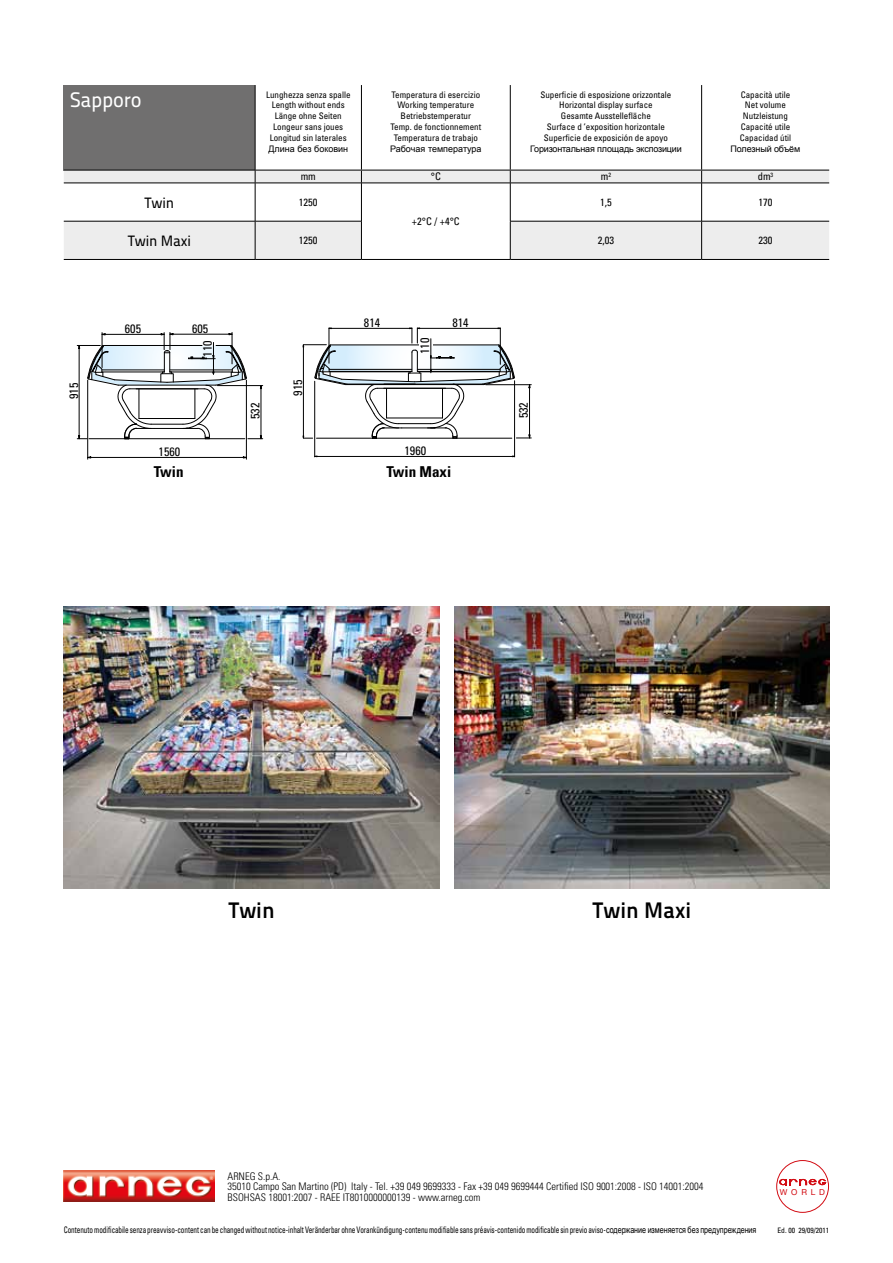
<style>
.page{position:relative;width:893px;height:1263px;background:#fff}
.page>*{position:absolute;margin:0;border:0;box-sizing:border-box;transform-origin:0 0}
.t1{font:22.5px "Titillium Maps 26 L 750 wt";color:#000}
.t2{font:21px "Titillium Maps 26 L 500 wt";letter-spacing:-.01em;color:#fff}
.t3{font:15px "Titillium Maps 26 L 500 wt";letter-spacing:-.01em;color:#000}
.t4{font:700 condensed 15px "Univers LT Std";color:#000}
.t5{font:condensed 12.3px "Univers LT Std";color:#000}
.t6{font:condensed 12.15px "Univers LT Std";color:#000}
.t7{font:300 condensed 10.5px/10.5px "Univers LT Std";color:#000}
.t8{font:condensed 10.5px "Univers LT Std";color:#000}
.t9{font:condensed 9px/10.8px "Univers LT Std";color:#000;text-align:center}
.t10{font:condensed 9px "Univers LT Std";color:#000;scale:.8 1}
.t11{font:9px "Arial";letter-spacing:-.01em;color:#000}
.t12{font:8.25px "Helvetica Neue LT Pro";letter-spacing:.46em;color:#d20a11}
.t13{font:condensed 7.5px "Univers LT Std";color:#000}
.s1{font-family:"Arial";font-stretch:normal}
</style>
<div class="page">
<div style="left:64px;top:85px;width:191px;height:85px;background:#706f6f"></div>
<hr style="left:510px;top:85px;width:1px;height:85px;background:#000">
<hr style="left:701px;top:85px;width:1px;height:85px;background:#000">
<svg style="left:64px;top:170px;width:765px;height:89px"></svg>
<hr style="left:255px;top:85px;width:1px;height:85px;background:#000">
<hr style="left:361px;top:85px;width:1px;height:85px;background:#000">
<hr style="left:361px;top:183px;width:1px;height:38px;background:#000">
<hr style="left:361px;top:221px;width:1px;height:38px;background:#000">
<hr style="left:64px;top:183px;width:191px;height:1px;background:#000">
<hr style="left:64px;top:221px;width:191px;height:1px;background:#000">
<hr style="left:64px;top:259px;width:191px;height:1px;background:#000">
<hr style="left:361px;top:183px;width:149px;height:1px;background:#000">
<hr style="left:361px;top:259px;width:149px;height:1px;background:#000">
<hr style="left:255px;top:183px;width:106px;height:1px;background:#000">
<hr style="left:255px;top:221px;width:106px;height:1px;background:#000">
<hr style="left:255px;top:259px;width:106px;height:1px;background:#000">
<hr style="left:510px;top:183px;width:192px;height:1px;background:#000">
<hr style="left:702px;top:183px;width:127px;height:1px;background:#000">
<hr style="left:510px;top:221px;width:192px;height:1px;background:#000">
<hr style="left:702px;top:221px;width:127px;height:1px;background:#000">
<hr style="left:510px;top:259px;width:192px;height:1px;background:#000">
<hr style="left:702px;top:259px;width:127px;height:1px;background:#000">
<hr style="left:88px;top:457px;width:158px;height:1px;background:#000">
<hr style="left:87px;top:380px;width:1px;height:79px;background:#000">
<hr style="left:246px;top:380px;width:1px;height:79px;background:#000">
<svg style="left:77px;top:332px;width:186px;height:109px"></svg>
<hr style="left:314px;top:381px;width:1px;height:76px;background:#000">
<hr style="left:514px;top:381px;width:1px;height:76px;background:#000">
<hr style="left:315px;top:456px;width:200px;height:1px;background:#000">
<svg style="left:303px;top:328px;width:228px;height:113px"></svg>
<img style="left:64px;top:606px;width:375px;height:282px">
<img style="left:454px;top:606px;width:376px;height:282px">
<img style="left:64px;top:1171px;width:150px;height:30px">
<svg style="left:776px;top:1160px;width:53px;height:53px"></svg>
<h2 class="t2" style="left:70px;top:84px;width:73px">Sapporo</h2>
<p class="t9" style="left:266px;top:89px;width:86px">Lunghezza senza spalle<br>Length without ends<br>Länge ohne Seiten<br>Longeur sans joues<br>Longitud sin laterales</p>
<p class="t11" style="left:268px;top:143px;width:81px">Длина без боковин</p>
<p class="t9" style="left:390px;top:89px;width:92px">Temperatura di esercizio<br>Working temperature<br>Betriebstemperatur<br>Temp. de fonctionnement<br>Temperatura de trabajo</p>
<p class="t11" style="left:390px;top:143px;width:93px">Рабочая температура</p>
<p class="t9" style="left:540px;top:89px;width:132px">Superficie di esposizione orizzontale<br>Horizontal display surface<br>Gesamte Ausstellefläche<br>Surface d ’exposition horizontale<br>Superficie de exposición de apoyo</p>
<p class="t11" style="left:530px;top:143px;width:153px">Горизонтальная площадь экспозиции</p>
<p class="t9" style="left:740px;top:89px;width:53px">Capacità utile<br>Net volume<br>Nutzleistung<br>Capacité utile<br>Capacidad útil</p>
<p class="t11" style="left:730px;top:143px;width:71px">Полезный объём</p>
<p class="t8" style="left:301px;top:170px;width:17px">mm</p>
<p class="t8" style="left:431px;top:170px;width:12px">°C</p>
<p class="t8" style="left:601px;top:170px;width:12px">m<sup>2</sup></p>
<p class="t8" style="left:758px;top:170px;width:17px">dm<sup>3</sup></p>
<h3 class="t3" style="left:144px;top:191px;width:31px">Twin</h3>
<p class="t8" style="left:299px;top:195px;width:20px">1250</p>
<p class="t8" style="left:412px;top:215px;width:49px">+2°C / +4°C</p>
<p class="t8" style="left:600px;top:195px;width:13px">1,5</p>
<p class="t8" style="left:758px;top:195px;width:15px">170</p>
<h3 class="t3" style="left:128px;top:229px;width:65px">Twin Maxi</h3>
<p class="t8" style="left:299px;top:234px;width:20px">1250</p>
<p class="t8" style="left:598px;top:234px;width:18px">2,03</p>
<p class="t8" style="left:758px;top:234px;width:15px">230</p>
<h3 class="t6" style="left:66px;top:399px;width:18px;rotate:-90deg">915</h3>
<h3 class="t6" style="left:125px;top:321px;width:18px">605</h3>
<h3 class="t6" style="left:192px;top:321px;width:18px">605</h3>
<h3 class="t6" style="left:200px;top:357px;width:18px;rotate:-90deg">110</h3>
<h3 class="t6" style="left:159px;top:444px;width:23px">1560</h3>
<h3 class="t4" style="left:154px;top:462px;width:31px">Twin</h3>
<h3 class="t6" style="left:247px;top:419px;width:18px;rotate:-90deg">532</h3>
<h3 class="t5" style="left:290px;top:396px;width:18px;rotate:-90deg">915</h3>
<h3 class="t5" style="left:364px;top:315px;width:18px">814</h3>
<h3 class="t5" style="left:452px;top:315px;width:18px">814</h3>
<h3 class="t5" style="left:417px;top:354px;width:18px;rotate:-90deg">110</h3>
<h3 class="t5" style="left:405px;top:443px;width:23px">1960</h3>
<h3 class="t4" style="left:387px;top:462px;width:66px">Twin Maxi</h3>
<h3 class="t5" style="left:516px;top:418px;width:18px;rotate:-90deg">532</h3>
<h1 class="t1" style="left:228px;top:893px;width:48px">Twin</h1>
<h1 class="t1" style="left:593px;top:893px;width:100px">Twin Maxi</h1>
<p class="t7" style="left:227px;top:1171px;width:478px">ARNEG S.p.A.<br>35010 Campo San Martino (PD) Italy - Tel. +39 049 9699333 - Fax +39 049 9699444 Certified ISO 9001:2008 - ISO 14001:2004<br>BSOHSAS 18001:2007 - RAEE IT8010000000139 - www.arneg.com</p>
<p class="t10" style="left:64px;top:1224px;width:867px">Contenuto modificabile senza preavviso-content can be changed without notice-inhalt Veränderbar ohne Vorankündigung-contenu modifiable sans préavis-contenido modificable sin previo aviso-<span class="s1">cодержание изменяется без предупреждения</span></p>
<p class="t12" style="left:780px;top:1187px;width:47px">WORLD</p>
<p class="t13" style="left:778px;top:1226px;width:53px">Ed. 00 29/09/2011</p>
</div>
